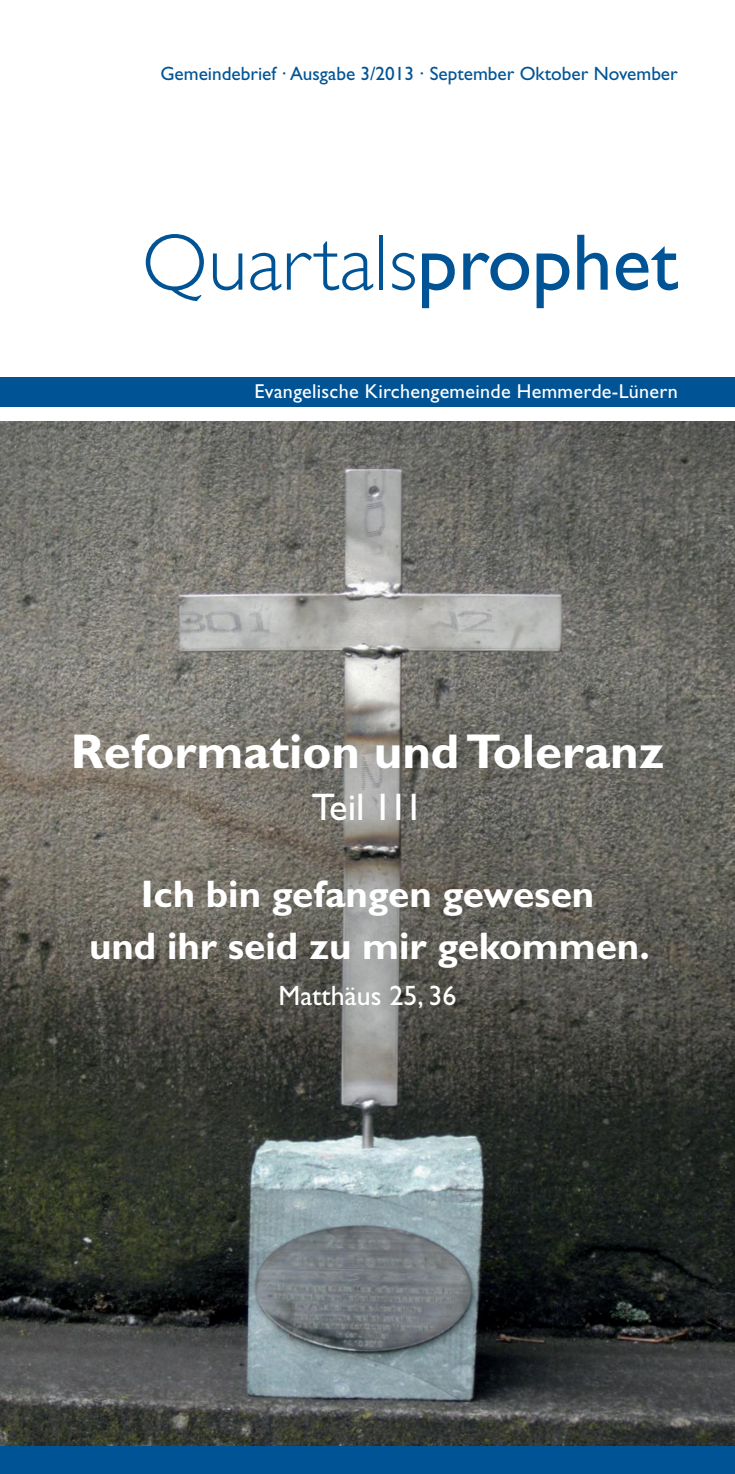
<style>
.page{position:relative;width:735px;height:1474px;background:#fff}
.page>*{position:absolute;margin:0;border:0;box-sizing:border-box;transform-origin:0 0}
.t1{font:300 80.5px "Gill Sans";color:#005496}
.t2{font:700 49px "Gill Sans";color:#fff}
.t3{font:700 38.5px/52.5px "Gill Sans";color:#fff;text-align:center}
.t4{font:38.5px "Gill Sans";letter-spacing:-.1em;color:#fff}
.t5{font:28px "Gill Sans";color:#fff}
.t6{font:20.12px "Gill Sans";letter-spacing:.015em;color:#fff}
.t7{font:19.25px "Gill Sans";color:#005496}
.s1{font-weight:400}
</style>
<div class="page">
<div style="left:0;top:1444px;width:734px;height:29px;background:#005496"></div>
<div style="left:0;top:377px;width:734px;height:30px;background:#005496"></div>
<img style="left:0;top:422px;width:734px;height:1023px">
<p class="t7" style="left:160px;top:66px;width:518px">Gemeindebrief · Ausgabe 3/2013 · September Oktober November</p>
<h1 class="t1" style="left:141px;top:235px;width:537px">Quartals<span class="s1">prophet</span></h1>
<p class="t6" style="left:254px;top:384px;width:424px">Evangelische Kirchengemeinde Hemmerde-Lünern</p>
<h2 class="t2" style="left:71px;top:734px;width:594px">Reformation und Toleranz</h2>
<h3 class="t4" style="left:311px;top:794px;width:113px">Teil 111</h3>
<h3 class="t3" style="left:89px;top:871px;width:562px">Ich bin gefangen gewesen<br>und ihr seid zu mir gekommen.</h3>
<h3 class="t5" style="left:278px;top:985px;width:179px">Matthäus 25, 36</h3>
</div>
